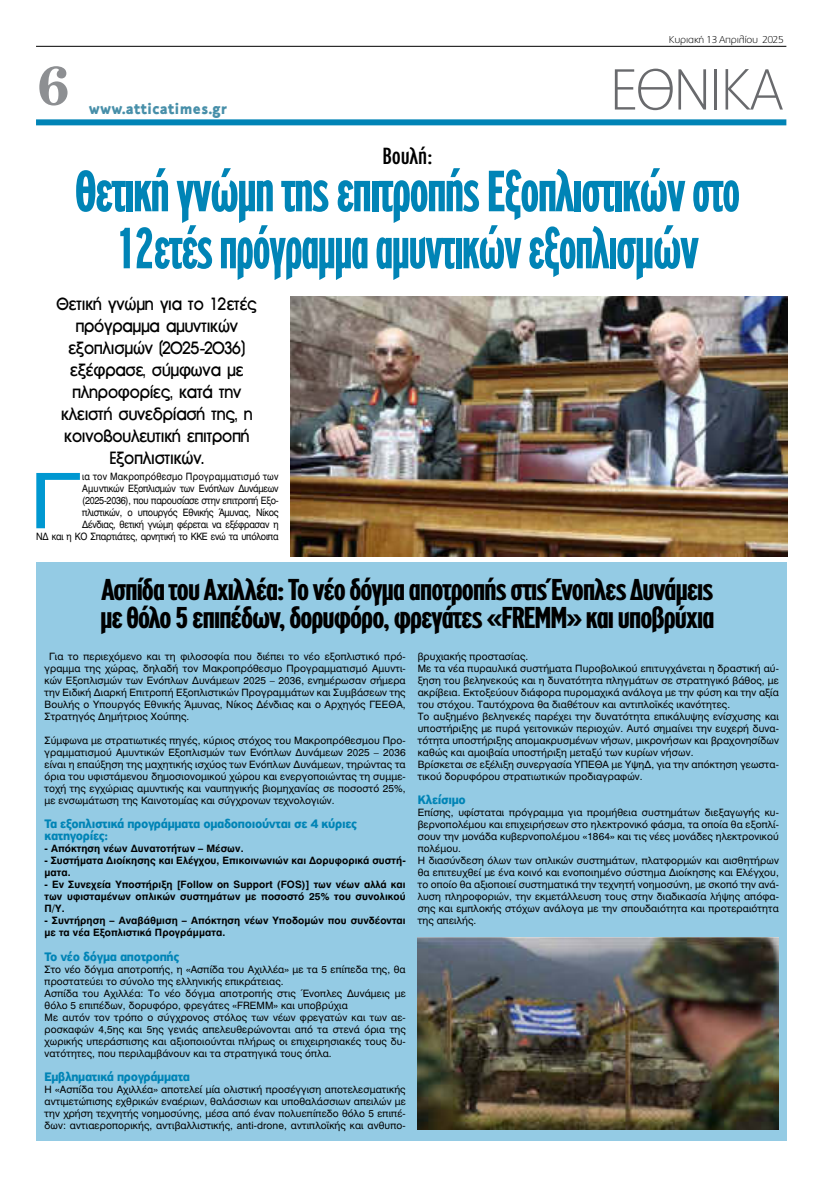
<style>
.page{position:relative;width:823px;height:1177px;background:#fff}
.page>*{position:absolute;margin:0;border:0;box-sizing:border-box;transform-origin:0 0}
.t1{font:75.8px "UB Helvetica";color:#0098d1;scale:1.13 1}
.t2{font:700 62.2px/57px "PF Highway Gothic Comp";letter-spacing:-.04em;color:#0084b6;text-align:center;scale:.93 1}
.t3{font:100 57.9px "PF Catalog";color:#696a6d}
.t4{font:700 55px "PF Century";color:#8d8f92}
.t5{font:700 32.4px/28px "PF Highway Gothic Comp";letter-spacing:-.04em;color:#000;scale:1.13 1}
.t6{font:25px "PF Highway Gothic Comp";letter-spacing:-.01em;color:#000;scale:1.1 1}
.t7{font:17px/22px "UB Front Bold";letter-spacing:-.04em;color:#000;text-align:center;scale:.92 1}
.t8{font:900 16px "PF Textbook";color:#478fa9;scale:.94 1}
.t9{font:700 13px/12px "PF Highway Sans Pro";letter-spacing:-.025em;color:#0084b6}
.t10{font:10px/12px "UB Helvetica";letter-spacing:.01em;color:#000;text-align:justify}
.t11{font:10px/12px "UB Helvetica Bold";letter-spacing:.01em;color:#000}
.t12{font:10px/12px "UB Helvetica";letter-spacing:-.03em;color:#000;text-align:right;scale:.9 1}
.t13{font:100 10px "PF Catalog";letter-spacing:-.02em;color:#000;scale:1.1 1}
</style>
<div class="page">
<hr style="left:36px;top:46px;width:749px;height:1px;background:#000">
<div style="left:36px;top:119px;width:749px;height:6px;background:#0084b6"></div>
<img style="left:290px;top:296px;width:496px;height:260px">
<div style="left:36px;top:563px;width:750px;height:577px;background:#94cbe4"></div>
<img style="left:417px;top:937px;width:361px;height:192px">
<h3 class="t4" style="left:36px;top:64px;width:34px">6</h3>
<h3 class="t8" style="left:89px;top:102px;width:148px">www.atticatimes.gr</h3>
<p class="t13" style="left:668px;top:35px;width:105px">Κυριακή 13 Απριλίου 2025</p>
<h3 class="t3" style="left:609px;top:60px;width:173px">ΕΘΝΙ ΚΑ</h3>
<h3 class="t6" style="left:382px;top:146px;width:47px">Βουλή:</h3>
<h2 class="t2" style="left:75px;top:167px;width:717px">Θετική γνώμη της επιτροπής Εξοπλιστικών στο<br>12ετές πρόγραμμα αμυντικών εξοπλισμών</h2>
<h3 class="t7" style="left:55px;top:292px;width:220px">Θετική γνώμη για το 12ετές πρόγραμμα αμυντικών εξοπλισμών (2025-2036) εξέφρασε, σύμφωνα με πληροφορίες, κατά την κλειστή συνεδρίασή της, η κοινοβουλευτική επιτροπή<br>Εξοπλιστικών.</h3>
<h1 class="t1" style="left:30px;top:455px;width:45px">Γ</h1>
<p class="t12" style="left:36px;top:470px;width:270px">ια τον Μακροπρόθεσμο Προγραμματισμό των<br>Αμυντικών Εξοπλισμών των Ενόπλων Δυνάμεων (2025-2036), που παρουσίασε στην επιτροπή Εξο-<br>πλιστικών, ο υπουργός Εθνικής Άμυνας, Νίκος<br>Δένδιας, θετική γνώμη φέρεται να εξέφρασαν η<br>ΝΔ και η ΚΟ Σπαρτιάτες, αρνητική το ΚΚΕ ενώ τα υπόλοιπα</p>
<h3 class="t5" style="left:100px;top:578px;width:545px">Ασπίδα του Αχιλλέα: Το νέο δόγμα αποτροπής στις Ένοπλες Δυνάμεις με θόλο 5 επιπέδων, δορυφόρο, φρεγάτες «FREMM» και υποβρύχια</h3>
<p class="t10" style="left:45px;top:650px;width:362px;text-indent:5px">Για το περιεχόμενο και τη φιλοσοφία που διέπει το νέο εξοπλιστικό πρό&shy;γραμμα της χώρας, δηλαδή τον Μακροπρόθεσμο Προγραμματισμό Αμυντι&shy;κών Εξοπλισμών των Ενόπλων Δυνάμεων 2025 – 2036, ενημέρωσαν σήμερα την Ειδική Διαρκή Επιτροπή Εξοπλιστικών Προγραμμάτων και Συμβάσεων της Βουλής ο Υπουργός Εθνικής Άμυνας, Νίκος Δένδιας και ο Αρχηγός ΓΕΕΘΑ, Στρατηγός Δημήτριος Χούπης.</p>
<p class="t10" style="left:45px;top:734px;width:362px">Σύμφωνα με στρατιωτικές πηγές, κύριος στόχος του Μακροπρόθεσμου Προ&shy;γραμματισμού Αμυντικών Εξοπλισμών των Ενόπλων Δυνάμεων 2025 – 2036 είναι η επαύξηση της μαχητικής ισχύος των Ενόπλων Δυνάμεων, τηρώντας τα όρια του υφιστάμενου δημοσιονομικού χώρου και ενεργοποιώντας τη συμμε&shy;τοχή της εγχώριας αμυντικής και ναυπηγικής βιομηχανίας σε ποσοστό 25%, με ενσωμάτωση της Καινοτομίας και σύγχρονων τεχνολογιών.</p>
<h3 class="t9" style="left:45px;top:818px;width:314px">Τα εξοπλιστικά προγράμματα ομαδοποιούνται σε 4 κύριες κατηγορίες:</h3>
<p class="t11" style="left:45px;top:842px;width:200px">- Απόκτηση νέων Δυνατοτήτων – Μέσων.</p>
<p class="t11" style="left:45px;top:854px;width:362px">- Συστήματα Διοίκησης και Ελέγχου, Επικοινωνιών και Δορυφορικά συστή&shy;ματα.</p>
<p class="t11" style="left:45px;top:878px;width:362px;text-align:justify">- Εν Συνεχεία Υποστήριξη [Follow on Support (FOS)] των νέων αλλά και των υφισταμένων οπλικών συστημάτων με ποσοστό 25% του συνολικού Π/Υ.</p>
<p class="t11" style="left:45px;top:914px;width:362px">- Συντήρηση – Αναβάθμιση – Απόκτηση νέων Υποδομών που συνδέονται με τα νέα Εξοπλιστικά Προγράμματα.</p>
<h3 class="t9" style="left:45px;top:950px;width:136px">Το νέο δόγμα αποτροπής</h3>
<p class="t10" style="left:45px;top:962px;width:362px;text-align:left">Στο νέο δόγμα αποτροπής, η «Ασπίδα του Αχιλλέα» με τα 5 επίπεδα της, θα προστατεύει το σύνολο της ελληνικής επικράτειας.<br>Ασπίδα του Αχιλλέα: Το νέο δόγμα αποτροπής στις Ένοπλες Δυνάμεις με θόλο 5 επιπέδων, δορυφόρο, φρεγάτες «FREMM» και υποβρύχια<br>Με αυτόν τον τρόπο ο σύγχρονος στόλος των νέων φρεγατών και των αε&shy;ροσκαφών 4,5ης και 5ης γενιάς απελευθερώνονται από τα στενά όρια της χωρικής υπεράσπισης και αξιοποιούνται πλήρως οι επιχειρησιακές τους δυ&shy;νατότητες, που περιλαμβάνουν και τα στρατηγικά τους όπλα.</p>
<h3 class="t9" style="left:45px;top:1070px;width:147px">Εμβληματικά προγράμματα</h3>
<p class="t10" style="left:45px;top:1082px;width:362px">Η «Ασπίδα του Αχιλλέα» αποτελεί μία ολιστική προσέγγιση αποτελεσματικής αντιμετώπισης εχθρικών εναέριων, θαλάσσιων και υποθαλάσσιων απειλών με την χρήση τεχνητής νοημοσύνης, μέσα από έναν πολυεπίπεδο θόλο 5 επιπέ&shy;δων: αντιαεροπορικής, αντιβαλλιστικής, anti-drone, αντιπλοϊκής και ανθυπο-</p>
<p class="t10" style="left:417px;top:650px;width:362px;text-align:left">βρυχιακής προστασίας.<br>Με τα νέα πυραυλικά συστήματα Πυροβολικού επιτυγχάνεται η δραστική αύ&shy;ξηση του βεληνεκούς και η δυνατότητα πληγμάτων σε στρατηγικό βάθος, με ακρίβεια. Εκτοξεύουν διάφορα πυρομαχικά ανάλογα με την φύση και την αξία του στόχου. Ταυτόχρονα θα διαθέτουν και αντιπλοϊκές ικανότητες.<br>Το αυξημένο βεληνεκές παρέχει την δυνατότητα επικάλυψης ενίσχυσης και υποστήριξης με πυρά γειτονικών περιοχών. Αυτό σημαίνει την ευχερή δυνα&shy;τότητα υποστήριξης απομακρυσμένων νήσων, μικρονήσων και βραχονησίδων καθώς και αμοιβαία υποστήριξη μεταξύ των κυρίων νήσων.<br>Βρίσκεται σε εξέλιξη συνεργασία ΥΠΕΘΑ με ΥψηΔ, για την απόκτηση γεωστα&shy;τικού δορυφόρου στρατιωτικών προδιαγραφών.</p>
<h3 class="t9" style="left:417px;top:794px;width:50px">Κλείσιμο</h3>
<p class="t10" style="left:417px;top:806px;width:362px;text-align:left">Επίσης, υφίσταται πρόγραμμα για προμήθεια συστημάτων διεξαγωγής κυ&shy;βερνοπολέμου και επιχειρήσεων στο ηλεκτρονικό φάσμα, τα οποία θα εξοπλί&shy;σουν την μονάδα κυβερνοπολέμου «1864» και τις νέες μονάδες ηλεκτρονικού πολέμου.<br>Η διασύνδεση όλων των οπλικών συστημάτων, πλατφορμών και αισθητήρων θα επιτευχθεί με ένα κοινό και ενοποιημένο σύστημα Διοίκησης και Ελέγχου, το οποίο θα αξιοποιεί συστηματικά την τεχνητή νοημοσύνη, με σκοπό την ανά&shy;λυση πληροφοριών, την εκμετάλλευση τους στην διαδικασία λήψης απόφα&shy;σης και εμπλοκής στόχων ανάλογα με την σπουδαιότητα και προτεραιότητα της απειλής.</p>
</div>
